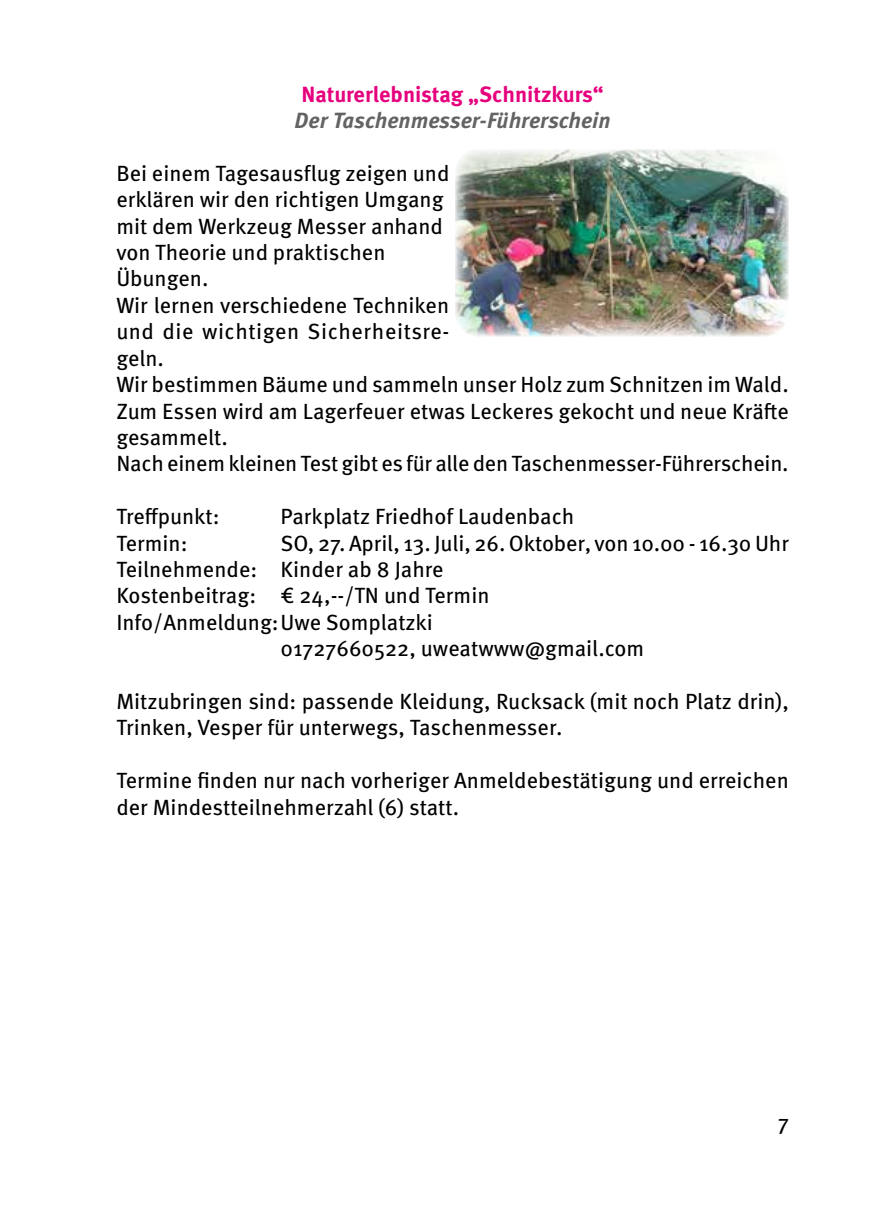
<style>
.page{position:relative;width:874px;height:1225px;background:#fff}
.page>*{position:absolute;margin:0;border:0;box-sizing:border-box;transform-origin:0 0}
.t1{font:22px/26.4px "Meta Pro";color:#000}
.t2{font:700 22px "Meta Pro";color:#e6007d}
.t3{font:italic 700 22px "Meta Pro";letter-spacing:-.005em;color:#646363}
</style>
<div class="page">
<img style="left:455px;top:149px;width:333px;height:188px">
<p class="t2" style="left:301px;top:77px;width:304px">Naturerlebnistag „Schnitzkurs“</p>
<p class="t3" style="left:294px;top:103px;width:317px">Der Taschenmesser-Führerschein</p>
<p class="t1" style="left:116px;top:158px;width:673px">Bei einem Tagesausflug zeigen und<br>erklären wir den richtigen Umgang<br>mit dem Werkzeug Messer anhand<br>von Theorie und praktischen<br>Übungen.<br>Wir lernen verschiedene Techniken<br>und die wichtigen Sicherheitsre-<br>geln.<br>Wir bestimmen Bäume und sammeln unser Holz zum Schnitzen im Wald.<br>Zum Essen wird am Lagerfeuer etwas Leckeres gekocht und neue Kräfte gesammelt.<br>Nach einem kleinen Test gibt es für alle den Taschenmesser-Führerschein.</p>
<p class="t1" style="left:116px;top:502px;width:105px">Treffpunkt:</p>
<p class="t1" style="left:280px;top:502px;width:295px">Parkplatz Friedhof Laudenbach</p>
<p class="t1" style="left:116px;top:528px;width:73px">Termin:</p>
<p class="t1" style="left:280px;top:528px;width:509px">SO, 27. April, 13. Juli, 26. Oktober, von 10.00 - 16.30 Uhr</p>
<p class="t1" style="left:116px;top:554px;width:328px">Teilnehmende: Kinder ab 8 Jahre</p>
<p class="t1" style="left:116px;top:581px;width:374px">Kostenbeitrag: € 24,--/TN und Termin</p>
<p class="t1" style="left:116px;top:607px;width:318px">Info/Anmeldung:Uwe Somplatzki</p>
<p class="t1" style="left:280px;top:634px;width:365px">01727660522, uweatwww@gmail.com</p>
<p class="t1" style="left:116px;top:686px;width:673px">Mitzubringen sind: passende Kleidung, Rucksack (mit noch Platz drin),<br>Trinken, Vesper für unterwegs, Taschenmesser.</p>
<p class="t1" style="left:116px;top:766px;width:673px">Termine finden nur nach vorheriger Anmeldebestätigung und erreichen der Mindestteilnehmerzahl (6) statt.</p>
<p class="t1" style="left:777px;top:1107px;width:12px">7</p>
</div>
